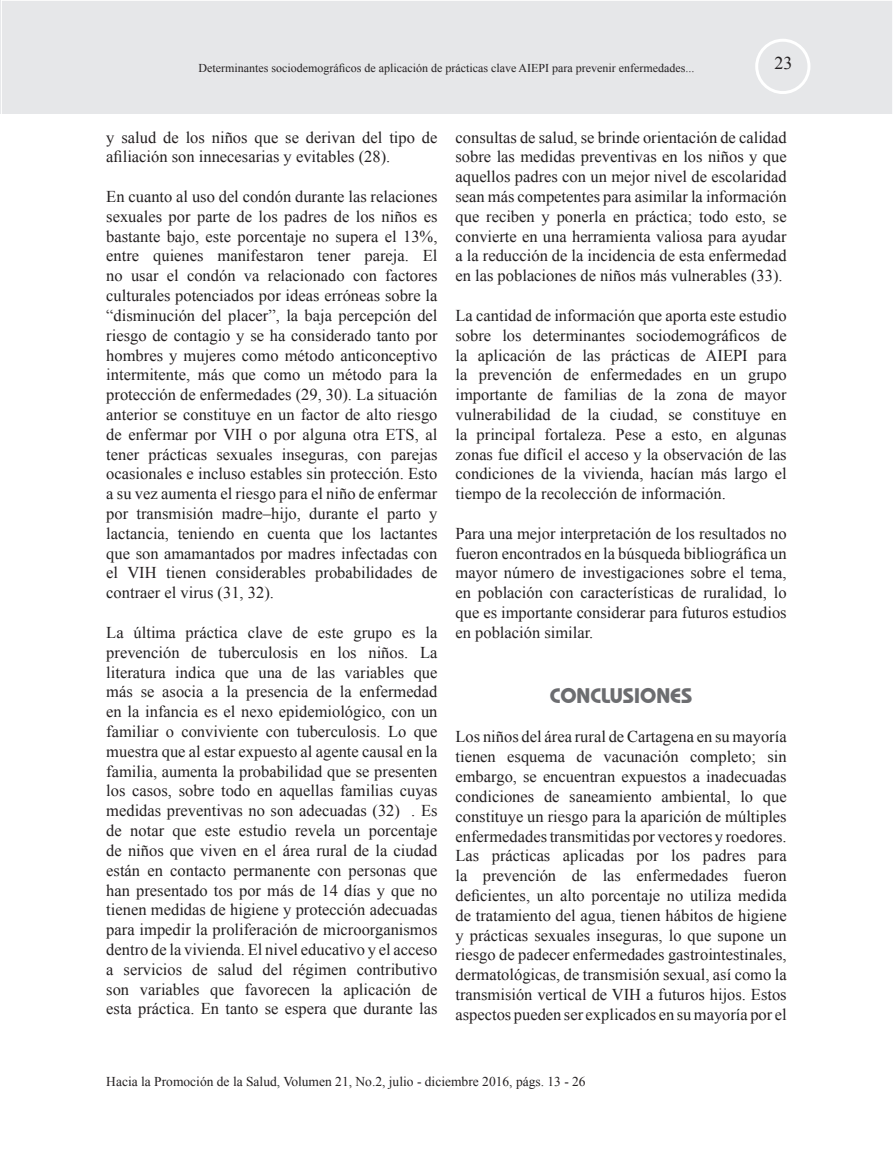
<style>
.page{position:relative;width:893px;height:1149px;background:#fff}
.page>*{position:absolute;margin:0;border:0;box-sizing:border-box;transform-origin:0 0}
.t1{font:700 21px "Bauhaus IT Cby BT";color:#6c6d70}
.t2{font:18px "Times New Roman";color:#231f20}
.t3{font:16.5px/19.8px "Times New Roman";color:#231f20;text-align:justify}
.t4{font:13.5px "Times New Roman";color:#231f20}
.t5{font:12px "Times New Roman";color:#231f20}
</style>
<div class="page">
<div style="left:0;top:0;width:893px;height:114px;background:#e6e7e9"></div>
<div style="left:755px;top:39px;width:55px;height:55px;border:3px solid #fff;border-radius:50%"></div>
<p class="t5" style="left:198px;top:60px;width:498px">Determinantes sociodemográficos de aplicación de prácticas clave AIEPI para prevenir enfermedades...</p>
<p class="t2" style="left:774px;top:51px;width:19px">23</p>
<p class="t3" style="left:106px;top:127px;width:333px">y salud de los niños que se derivan del tipo de afiliación son innecesarias y evitables (28).</p>
<p class="t3" style="left:106px;top:186px;width:333px">En cuanto al uso del condón durante las relaciones sexuales por parte de los padres de los niños es bastante bajo, este porcentaje no supera el 13%, entre quienes manifestaron tener pareja. El no usar el condón va relacionado con factores culturales potenciados por ideas erróneas sobre la “disminución del placer”, la baja percepción del riesgo de contagio y se ha considerado tanto por hombres y mujeres como método anticonceptivo intermitente, más que como un método para la protección de enfermedades (29, 30). La situación anterior se constituye en un factor de alto riesgo de enfermar por VIH o por alguna otra ETS, al tener prácticas sexuales inseguras, con parejas ocasionales e incluso estables sin protección. Esto a su vez aumenta el riesgo para el niño de enfermar por transmisión madre–hijo, durante el parto y lactancia, teniendo en cuenta que los lactantes que son amamantados por madres infectadas con el VIH tienen considerables probabilidades de contraer el virus (31, 32).</p>
<p class="t3" style="left:106px;top:622px;width:333px">La última práctica clave de este grupo es la prevención de tuberculosis en los niños. La literatura indica que una de las variables que más se asocia a la presencia de la enfermedad en la infancia es el nexo epidemiológico, con un familiar o conviviente con tuberculosis. Lo que muestra que al estar expuesto al agente causal en la familia, aumenta la probabilidad que se presenten los casos, sobre todo en aquellas familias cuyas medidas preventivas no son adecuadas (32) . Es de notar que este estudio revela un porcentaje de niños que viven en el área rural de la ciudad están en contacto permanente con personas que han presentado tos por más de 14 días y que no tienen medidas de higiene y protección adecuadas para impedir la proliferación de microorganismos dentro de la vivienda. El nivel educativo y el acceso a servicios de salud del régimen contributivo son variables que favorecen la aplicación de esta práctica. En tanto se espera que durante las</p>
<p class="t3" style="left:455px;top:127px;width:333px">consultas de salud, se brinde orientación de calidad sobre las medidas preventivas en los niños y que aquellos padres con un mejor nivel de escolaridad sean más competentes para asimilar la información que reciben y ponerla en práctica; todo esto, se convierte en una herramienta valiosa para ayudar a la reducción de la incidencia de esta enfermedad en las poblaciones de niños más vulnerables (33).</p>
<p class="t3" style="left:455px;top:305px;width:333px">La cantidad de información que aporta este estudio sobre los determinantes sociodemográficos de la aplicación de las prácticas de AIEPI para la prevención de enfermedades en un grupo importante de familias de la zona de mayor vulnerabilidad de la ciudad, se constituye en la principal fortaleza. Pese a esto, en algunas zonas fue difícil el acceso y la observación de las condiciones de la vivienda, hacían más largo el tiempo de la recolección de información.</p>
<p class="t3" style="left:455px;top:523px;width:333px">Para una mejor interpretación de los resultados no fueron encontrados en la búsqueda bibliográfica un mayor número de investigaciones sobre el tema, en población con características de ruralidad, lo que es importante considerar para futuros estudios en población similar.</p>
<p class="t1" style="left:550px;top:682px;width:144px">CONCLUSIONES</p>
<p class="t3" style="left:455px;top:726px;width:333px">Los niños del área rural de Cartagena en su mayoría tienen esquema de vacunación completo; sin embargo, se encuentran expuestos a inadecuadas condiciones de saneamiento ambiental, lo que constituye un riesgo para la aparición de múltiples enfermedades transmitidas por vectores y roedores.<br>Las prácticas aplicadas por los padres para la prevención de las enfermedades fueron deficientes, un alto porcentaje no utiliza medida de tratamiento del agua, tienen hábitos de higiene y prácticas sexuales inseguras, lo que supone un riesgo de padecer enfermedades gastrointestinales, dermatológicas, de transmisión sexual, así como la transmisión vertical de VIH a futuros hijos. Estos aspectos pueden ser explicados en su mayoría por el</p>
<p class="t4" style="left:106px;top:1072px;width:481px">Hacia la Promoción de la Salud, Volumen 21, No.2, julio - diciembre 2016, págs. 13 - 26</p>
</div>
